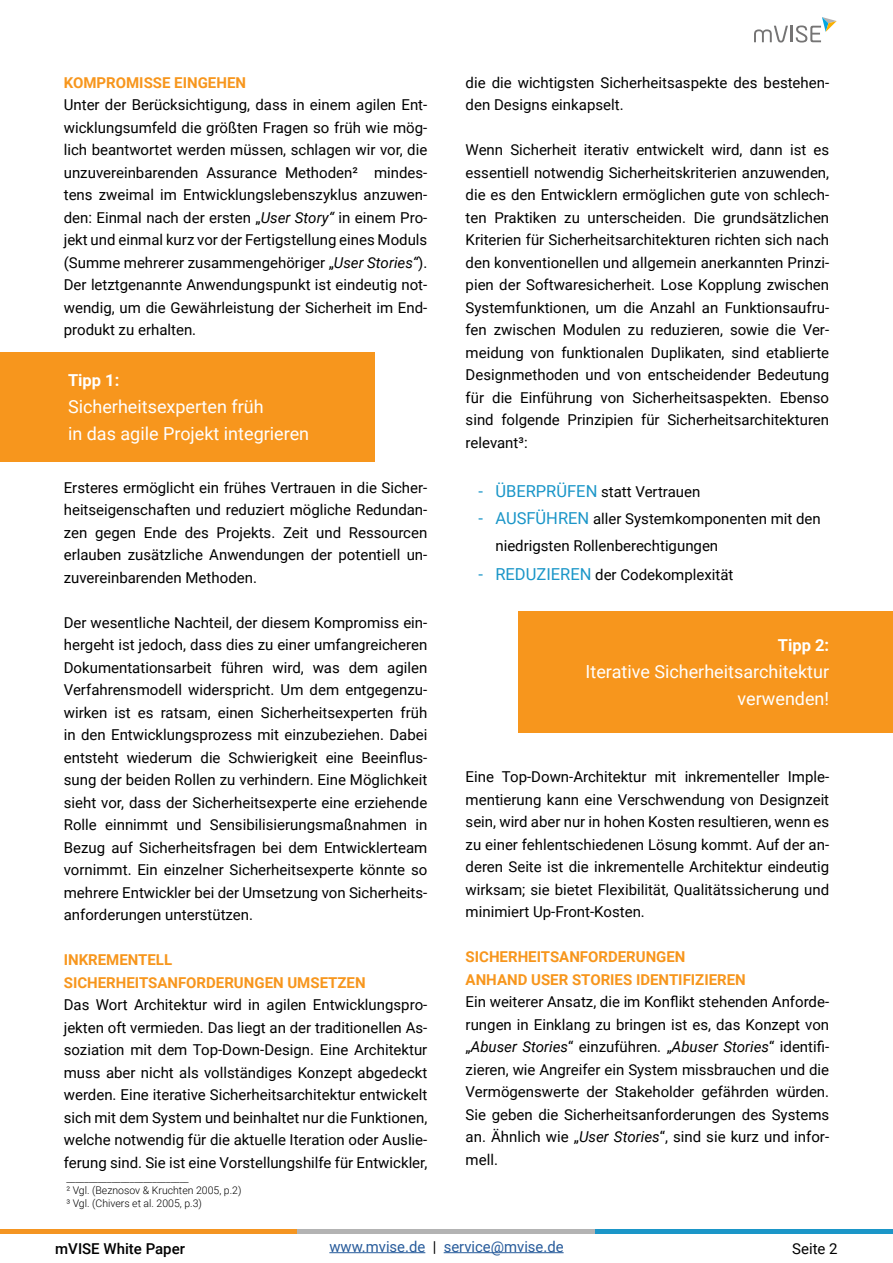
<style>
.page{position:relative;width:893px;height:1263px;background:#fff}
.page>*{position:absolute;margin:0;border:0;box-sizing:border-box;transform-origin:0 0}
.t1{font:18px/27px "Roboto";color:#fff}
.t2{font:700 16.5px "Roboto";color:#fff}
.t3{font:15px/22.5px "Roboto";color:#000;text-align:justify}
.t4{font:700 15px/22.5px "Roboto";color:#f7961d}
.t5{font:15px "Roboto";color:#275b9b}
.t6{font:500 15px "Roboto";color:#000}
.t7{font:300 10.5px/12.6px "Roboto";color:#000}
.s1{font-style:italic}
.s2{font-size:16.5px;color:#1b96c8}
.s3{color:#000}
</style>
<div class="page">
<svg style="left:754px;top:17px;width:83px;height:26px"></svg>
<div style="left:0;top:352px;width:374px;height:109px;background:#f7961d"></div>
<hr style="left:0;top:1229px;width:298px;height:4px;background:#f49522">
<hr style="left:298px;top:1229px;width:297px;height:4px;background:#b3b3b3">
<hr style="left:595px;top:1229px;width:298px;height:4px;background:#1b96c8">
<hr style="left:329px;top:1252px;width:96px;height:1px;background:#275b9b">
<hr style="left:444px;top:1252px;width:120px;height:1px;background:#275b9b">
<div style="left:519px;top:611px;width:374px;height:122px;background:#f7961d"></div>
<p class="t4" style="left:64px;top:71px;width:184px">KOMPROMISSE EINGEHEN</p>
<p class="t3" style="left:64px;top:93px;width:365px">Unter der Berücksichtigung, dass in einem agilen Ent&shy;wicklungsumfeld die größten Fragen so früh wie mög&shy;lich beantwortet werden müssen, schlagen wir vor, die unzuvereinbarenden Assurance Methoden² mindes&shy;tens zweimal im Entwicklungslebenszyklus anzuwen&shy;den: Einmal nach der ersten „<span class="s1">User Story“</span> in einem Pro&shy;jekt und einmal kurz vor der Fertigstellung eines Moduls (Summe mehrerer zusammengehöriger „<span class="s1">User Stories“</span>).<br>Der letztgenannte Anwendungspunkt ist eindeutig not&shy;wendig, um die Gewährleistung der Sicherheit im End&shy;produkt zu erhalten.</p>
<p class="t2" style="left:68px;top:368px;width:53px">Tipp 1:</p>
<p class="t1" style="left:68px;top:392px;width:243px">Sicherheitsexperten früh<br>in das agile Projekt integrieren</p>
<p class="t3" style="left:64px;top:476px;width:365px">Ersteres ermöglicht ein frühes Vertrauen in die Sicher&shy;heitseigenschaften und reduziert mögliche Redundan&shy;zen gegen Ende des Projekts. Zeit und Ressourcen erlauben zusätzliche Anwendungen der potentiell un&shy;zuvereinbarenden Methoden.</p>
<p class="t3" style="left:64px;top:611px;width:365px">Der wesentliche Nachteil, der diesem Kompromiss ein&shy;hergeht ist jedoch, dass dies zu einer umfangreicheren Dokumentationsarbeit führen wird, was dem agilen Verfahrensmodell widerspricht. Um dem entgegenzu&shy;wirken ist es ratsam, einen Sicherheitsexperten früh in den Entwicklungsprozess mit einzubeziehen. Dabei entsteht wiederum die Schwierigkeit eine Beeinflus&shy;sung der beiden Rollen zu verhindern. Eine Möglichkeit sieht vor, dass der Sicherheitsexperte eine erziehende Rolle einnimmt und Sensibilisierungsmaßnahmen in Bezug auf Sicherheitsfragen bei dem Entwicklerteam vornimmt. Ein einzelner Sicherheitsexperte könnte so mehrere Entwickler bei der Umsetzung von Sicherheits&shy;anforderungen unterstützen.</p>
<p class="t4" style="left:64px;top:948px;width:303px">INKREMENTELL<br>SICHERHEITSANFORDERUNGEN UMSETZEN</p>
<p class="t3" style="left:64px;top:993px;width:365px">Das Wort Architektur wird in agilen Entwicklungspro&shy;jekten oft vermieden. Das liegt an der traditionellen As&shy;soziation mit dem Top-Down-Design. Eine Architektur muss aber nicht als vollständiges Konzept abgedeckt werden. Eine iterative Sicherheitsarchitektur entwickelt sich mit dem System und beinhaltet nur die Funktionen, welche notwendig für die aktuelle Iteration oder Auslie&shy;ferung sind. Sie ist eine Vorstellungshilfe für Entwickler,</p>
<p class="t7" style="left:66px;top:1184px;width:177px">² Vgl. (Beznosov &amp; Kruchten 2005, p.2)<br>³ Vgl. (Chivers et al. 2005, p.3)</p>
<p class="t3" style="left:466px;top:71px;width:365px">die die wichtigsten Sicherheitsaspekte des bestehen&shy;den Designs einkapselt.</p>
<p class="t3" style="left:466px;top:138px;width:365px">Wenn Sicherheit iterativ entwickelt wird, dann ist es essentiell notwendig Sicherheitskriterien anzuwenden, die es den Entwicklern ermöglichen gute von schlech&shy;ten Praktiken zu unterscheiden. Die grundsätzlichen Kriterien für Sicherheitsarchitekturen richten sich nach den konventionellen und allgemein anerkannten Prinzi&shy;pien der Softwaresicherheit. Lose Kopplung zwischen Systemfunktionen, um die Anzahl an Funktionsaufru&shy;fen zwischen Modulen zu reduzieren, sowie die Ver&shy;meidung von funktionalen Duplikaten, sind etablierte Designmethoden und von entscheidender Bedeutung für die Einführung von Sicherheitsaspekten. Ebenso sind folgende Prinzipien für Sicherheitsarchitekturen relevant³:</p>
<p class="t3" style="left:478px;top:480px;width:224px"><span class="s2">- ÜBERPRÜFEN</span> statt Vertrauen</p>
<p class="t3" style="left:495px;top:505px;width:327px;line-height:27px;text-indent:-17px"><span class="s2">- AUSFÜHREN</span> aller Systemkomponenten mit den niedrigsten Rollenberechtigungen</p>
<p class="t3" style="left:478px;top:563px;width:257px"><span class="s2">- REDUZIEREN</span> der Codekomplexität</p>
<p class="t2" style="left:778px;top:634px;width:53px">Tipp 2:</p>
<p class="t1" style="left:586px;top:658px;width:245px;text-align:right">Iterative Sicherheitsarchitektur verwenden!</p>
<p class="t3" style="left:466px;top:765px;width:365px">Eine Top-Down-Architektur mit inkrementeller Imple&shy;mentierung kann eine Verschwendung von Designzeit sein, wird aber nur in hohen Kosten resultieren, wenn es zu einer fehlentschiedenen Lösung kommt. Auf der an&shy;deren Seite ist die inkrementelle Architektur eindeutig wirksam; sie bietet Flexibilität, Qualitätssicherung und minimiert Up-Front-Kosten.</p>
<p class="t4" style="left:466px;top:945px;width:282px">SICHERHEITSANFORDERUNGEN<br>ANHAND USER STORIES IDENTIFIZIEREN</p>
<p class="t3" style="left:466px;top:990px;width:365px">Ein weiterer Ansatz, die im Konflikt stehenden Anforde&shy;rungen in Einklang zu bringen ist es, das Konzept von „<span class="s1">Abuser Stories</span>“ einzuführen. „<span class="s1">Abuser Stories</span>“ identifi&shy;zieren, wie Angreifer ein System missbrauchen und die Vermögenswerte der Stakeholder gefährden würden.<br>Sie geben die Sicherheitsanforderungen des Systems an. Ähnlich wie „<span class="s1">User Stories</span>“, sind sie kurz und infor&shy;mell.</p>
<p class="t6" style="left:55px;top:1238px;width:131px">mVISE White Paper</p>
<p class="t5" style="left:329px;top:1236px;width:236px">www.mvise.de <span class="s3">|</span> service@mvise.de</p>
<p class="t3" style="left:792px;top:1236px;width:47px">Seite 2</p>
</div>
